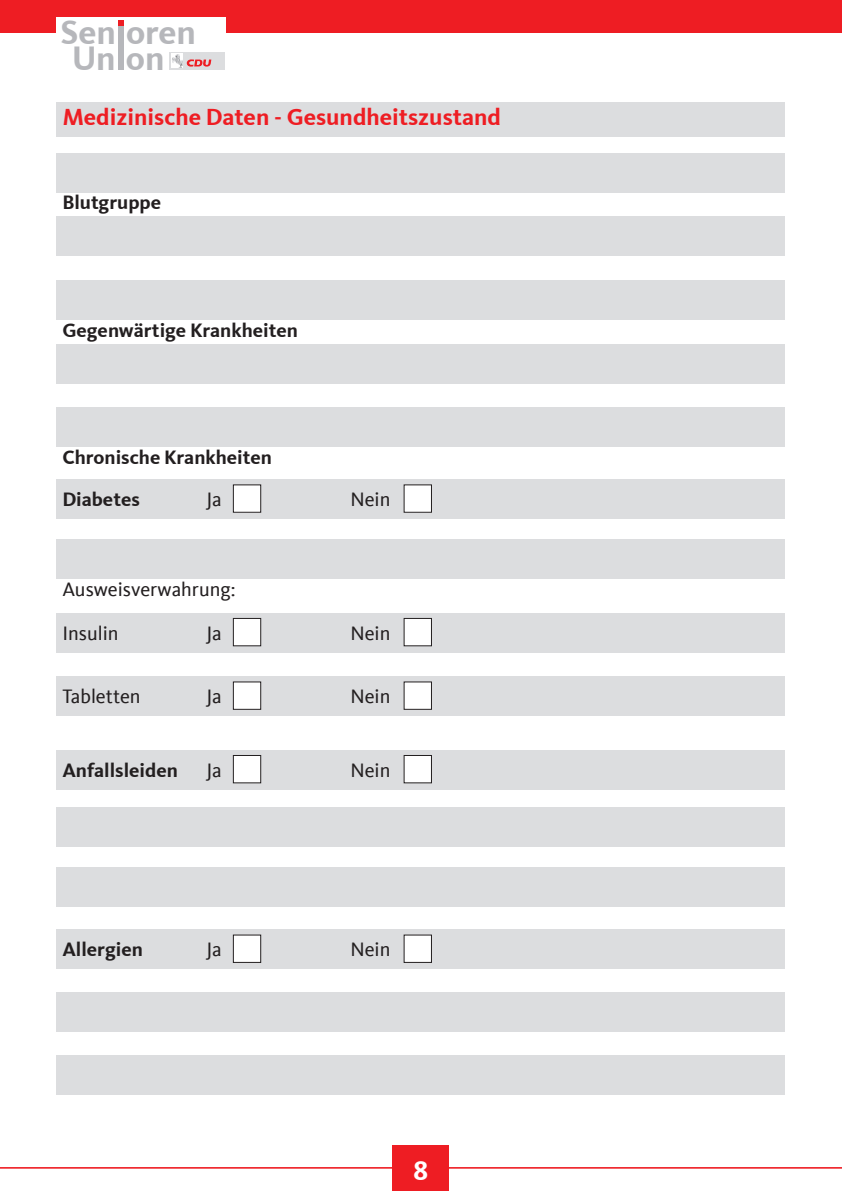
<style>
.page{position:relative;width:842px;height:1191px;background:#fff}
.page>*{position:absolute;margin:0;border:0;box-sizing:border-box;transform-origin:0 0}
.t1{font:700 35px/26px "CDU Kievit Tab";color:#b6b7bb;text-align:center}
.t2{font:700 28px "CDU Kievit Tab";color:#fff}
.t3{font:700 24px "CDU Kievit Tab";color:#ee1d23}
.t4{font:700 20px "CDU Kievit Tab";color:#231f20}
.t5{font:20px "CDU Kievit Tab";color:#231f20}
</style>
<div class="page">
<hr style="left:0;top:1167px;width:842px;height:1px;background:#ee1d23">
<div style="left:0;top:0;width:842px;height:32px;background:#ee1d23"></div>
<div style="left:393px;top:1145px;width:56px;height:46px;background:#ee1d23"></div>
<div style="left:57px;top:102px;width:728px;height:34px;background:#dcdddf"></div>
<div style="left:57px;top:153px;width:728px;height:40px;background:#dcdddf"></div>
<div style="left:57px;top:217px;width:728px;height:39px;background:#dcdddf"></div>
<div style="left:57px;top:280px;width:728px;height:40px;background:#dcdddf"></div>
<div style="left:57px;top:344px;width:728px;height:39px;background:#dcdddf"></div>
<div style="left:57px;top:407px;width:728px;height:40px;background:#dcdddf"></div>
<div style="left:57px;top:539px;width:728px;height:40px;background:#dcdddf"></div>
<div style="left:57px;top:479px;width:728px;height:40px;background:#dcdddf"></div>
<div style="left:233px;top:485px;width:28px;height:27px;background:#fff"></div>
<div style="left:233px;top:484px;width:28px;height:29px;border:1px solid #231f20"></div>
<div style="left:404px;top:485px;width:27px;height:27px;background:#fff"></div>
<div style="left:404px;top:484px;width:28px;height:29px;border:1px solid #231f20"></div>
<div style="left:57px;top:613px;width:728px;height:39px;background:#dcdddf"></div>
<div style="left:233px;top:618px;width:28px;height:28px;background:#fff"></div>
<div style="left:233px;top:618px;width:28px;height:28px;border:1px solid #231f20"></div>
<div style="left:404px;top:618px;width:27px;height:28px;background:#fff"></div>
<div style="left:404px;top:618px;width:28px;height:28px;border:1px solid #231f20"></div>
<div style="left:57px;top:676px;width:728px;height:40px;background:#dcdddf"></div>
<div style="left:233px;top:682px;width:28px;height:27px;background:#fff"></div>
<div style="left:233px;top:681px;width:28px;height:29px;border:1px solid #231f20"></div>
<div style="left:404px;top:682px;width:27px;height:27px;background:#fff"></div>
<div style="left:404px;top:681px;width:28px;height:29px;border:1px solid #231f20"></div>
<div style="left:57px;top:750px;width:728px;height:39px;background:#dcdddf"></div>
<div style="left:233px;top:755px;width:28px;height:28px;background:#fff"></div>
<div style="left:233px;top:755px;width:28px;height:28px;border:1px solid #231f20"></div>
<div style="left:404px;top:755px;width:27px;height:28px;background:#fff"></div>
<div style="left:404px;top:755px;width:28px;height:28px;border:1px solid #231f20"></div>
<div style="left:57px;top:929px;width:728px;height:40px;background:#dcdddf"></div>
<div style="left:233px;top:935px;width:28px;height:27px;background:#fff"></div>
<div style="left:233px;top:934px;width:28px;height:29px;border:1px solid #231f20"></div>
<div style="left:404px;top:935px;width:27px;height:27px;background:#fff"></div>
<div style="left:404px;top:934px;width:28px;height:29px;border:1px solid #231f20"></div>
<div style="left:57px;top:807px;width:728px;height:40px;background:#dcdddf"></div>
<div style="left:57px;top:867px;width:728px;height:39px;background:#dcdddf"></div>
<div style="left:57px;top:992px;width:728px;height:39px;background:#dcdddf"></div>
<div style="left:57px;top:1055px;width:728px;height:40px;background:#dcdddf"></div>
<div style="left:57px;top:17px;width:169px;height:75px;background:#fff"></div>
<div style="left:169px;top:52px;width:55px;height:18px;background:#dcdddf"></div>
<img style="left:171px;top:54px;width:12px;height:14px">
<svg style="left:186px;top:59px;width:25px;height:8px"></svg>
<div style="left:118px;top:26px;width:6px;height:44px;background:#b6b7bb"></div>
<svg style="left:118px;top:21px;width:6px;height:5px"></svg>
<h1 class="t1" style="left:60px;top:23px;width:137px">Sen oren<br>Un on</h1>
<p class="t3" style="left:63px;top:109px;width:440px">medizinische daten - Gesundheitszustand</p>
<p class="t4" style="left:62px;top:195px;width:100px">Blutgruppe</p>
<p class="t4" style="left:62px;top:323px;width:237px">Gegenwärtige Krankheiten</p>
<p class="t4" style="left:62px;top:450px;width:211px">Chronische Krankheiten</p>
<p class="t4" style="left:62px;top:492px;width:79px">diabetes</p>
<p class="t5" style="left:206px;top:488px;width:17px">Ja</p>
<p class="t5" style="left:350px;top:488px;width:42px">Nein</p>
<p class="t5" style="left:62px;top:578px;width:175px">ausweisverwahrung:</p>
<p class="t5" style="left:62px;top:621px;width:58px">insulin</p>
<p class="t5" style="left:206px;top:621px;width:17px">Ja</p>
<p class="t5" style="left:350px;top:621px;width:42px">Nein</p>
<p class="t5" style="left:62px;top:685px;width:80px">tabletten</p>
<p class="t5" style="left:206px;top:685px;width:17px">Ja</p>
<p class="t5" style="left:350px;top:685px;width:42px">Nein</p>
<p class="t4" style="left:62px;top:762px;width:117px">anfallsleiden</p>
<p class="t5" style="left:206px;top:758px;width:17px">Ja</p>
<p class="t5" style="left:350px;top:758px;width:42px">Nein</p>
<p class="t4" style="left:62px;top:942px;width:82px">allergien</p>
<p class="t5" style="left:206px;top:938px;width:17px">Ja</p>
<p class="t5" style="left:350px;top:938px;width:42px">Nein</p>
<h2 class="t2" style="left:413px;top:1160px;width:16px">8</h2>
</div>
